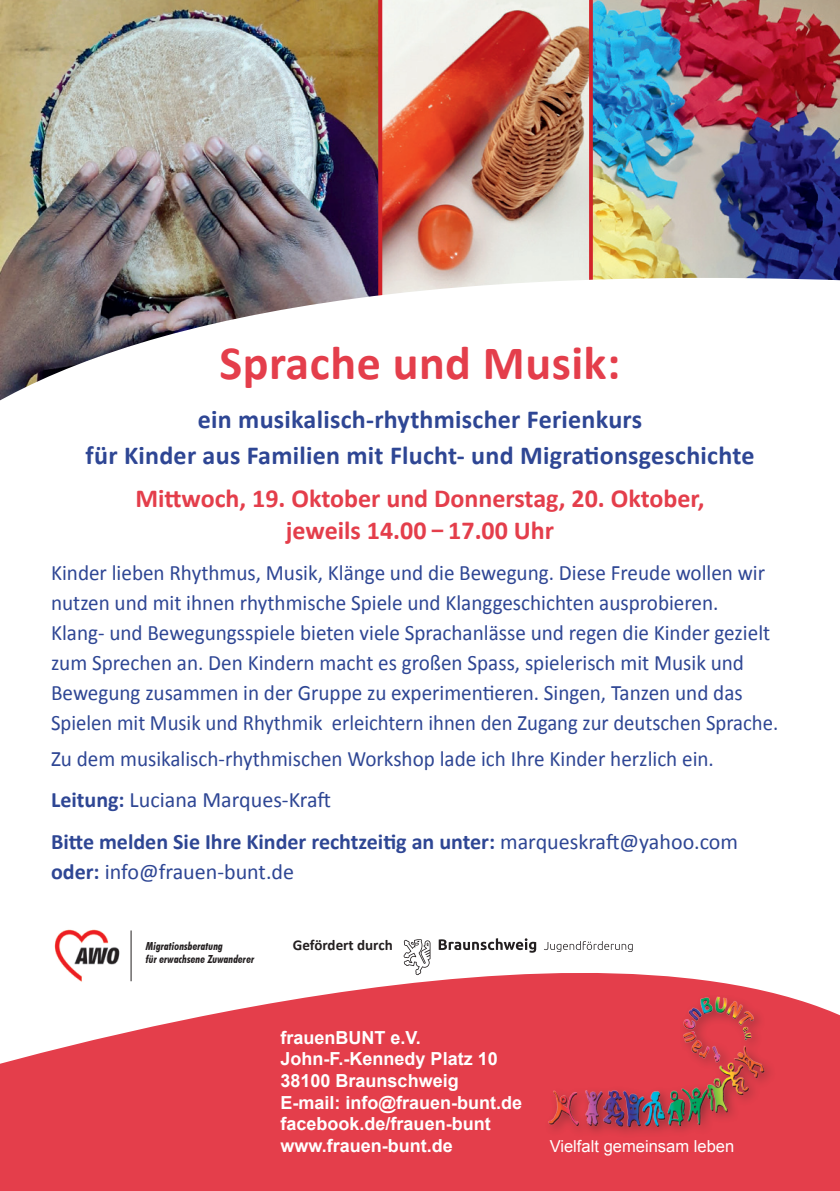
<style>
.page{position:relative;width:840px;height:1191px;background:#fff}
.page>*{position:absolute;margin:0;border:0;box-sizing:border-box;transform-origin:0 0}
.t1{font:700 48px "Calibri";letter-spacing:.01em;color:#e43e4b}
.t2{font:700 26px/36px "Calibri";letter-spacing:.01em;color:#2e4694;text-align:center}
.t3{font:700 26px/32px "Calibri";color:#e43e4b;text-align:center}
.t4{font:22px/30px "Calibri";color:#2e4694;scale:.96 1}
.t5{font:22px "Calibri";color:#2e4694}
.t6{font:700 18px/21.6px "Arial";color:#fff}
.t7{font:16.6px "Arial";color:#fff}
.t8{font:700 15px "Calibri";color:#231f20}
.t9{font:italic 700 condensed 11.2px/13.4px "Futura BT";color:#231f20}
.s1{font-family:"Trebuchet MS"}
.s2{font-weight:700}
</style>
<div class="page">
<img style="left:592px;top:0;width:247px;height:231px">
<img style="left:382px;top:0;width:210px;height:231px">
<img style="left:0;top:0;width:382px;height:231px">
<img style="left:0;top:231px;width:839px;height:170px">
<img style="left:0;top:278px;width:267px;height:14px">
<svg style="left:0;top:942px;width:839px;height:249px;fill:#e43e4b"></svg>
<div style="left:544px;top:995px;width:231px;height:144px;background:#e43e4b"></div>
<img style="left:525px;top:995px;width:259px;height:138px">
<img style="left:43px;top:929px;width:88px;height:53px">
<hr style="left:131px;top:930px;width:1px;height:51px;background:#231f20">
<svg style="left:403px;top:939px;width:27px;height:36px"></svg>
<svg style="left:438px;top:938px;width:98px;height:14px"></svg>
<svg style="left:543px;top:941px;width:89px;height:11px"></svg>
<h1 class="t1" style="left:219px;top:333px;width:402px">Sprache und Musik:</h1>
<p class="t2" style="left:86px;top:400px;width:670px">ein musikalisch-rhythmischer Ferienkurs<br>für Kinder aus Familien mit Flucht- und Migrationsgeschichte</p>
<p class="t3" style="left:135px;top:481px;width:570px">Mittwoch, 19. Oktober und Donnerstag, 20. Oktober, jeweils 14.00<span class="s1">−</span>17.00 Uhr</p>
<p class="t4" style="left:51px;top:557px;width:758px">Kinder lieben Rhythmus, Musik, Klänge und die Bewegung. Diese Freude wollen wir nutzen und mit ihnen rhythmische Spiele und Klanggeschichten ausprobieren.<br>Klang- und Bewegungsspiele bieten viele Sprachanlässe und regen die Kinder gezielt zum Sprechen an. Den Kindern macht es großen Spass, spielerisch mit Musik und Bewegung zusammen in der Gruppe zu experimentieren. Singen, Tanzen und das Spielen mit Musik und Rhythmik erleichtern ihnen den Zugang zur deutschen Sprache.</p>
<p class="t4" style="left:51px;top:737px;width:716px;line-height:41.4px">Zu dem musikalisch-rhythmischen Workshop lade ich Ihre Kinder herzlich ein.<br><span class="s2">Leitung:</span> Luciana Marques-Kraft<br><span class="s2">Bitte melden Sie Ihre Kinder rechtzeitig an unter:</span> marqueskraft@yahoo.com</p>
<p class="t5" style="left:51px;top:858px;width:244px"><span class="s2">oder:</span> info@frauen-bunt.de</p>
<p class="t9" style="left:146px;top:939px;width:110px">Migrationsberatung<br>für erwachsene Zuwanderer</p>
<p class="t8" style="left:293px;top:935px;width:101px">Gefördert durch</p>
<p class="t6" style="left:280px;top:1027px;width:243px">frauenBUNT e.V.<br>John-F.-Kennedy Platz 10<br>38100 Braunschweig<br>E-mail: info@frauen-bunt.de facebook.de/frauen-bunt www.frauen-bunt.de</p>
<p class="t7" style="left:549px;top:1135px;width:186px">Vielfalt gemeinsam leben</p>
</div>
